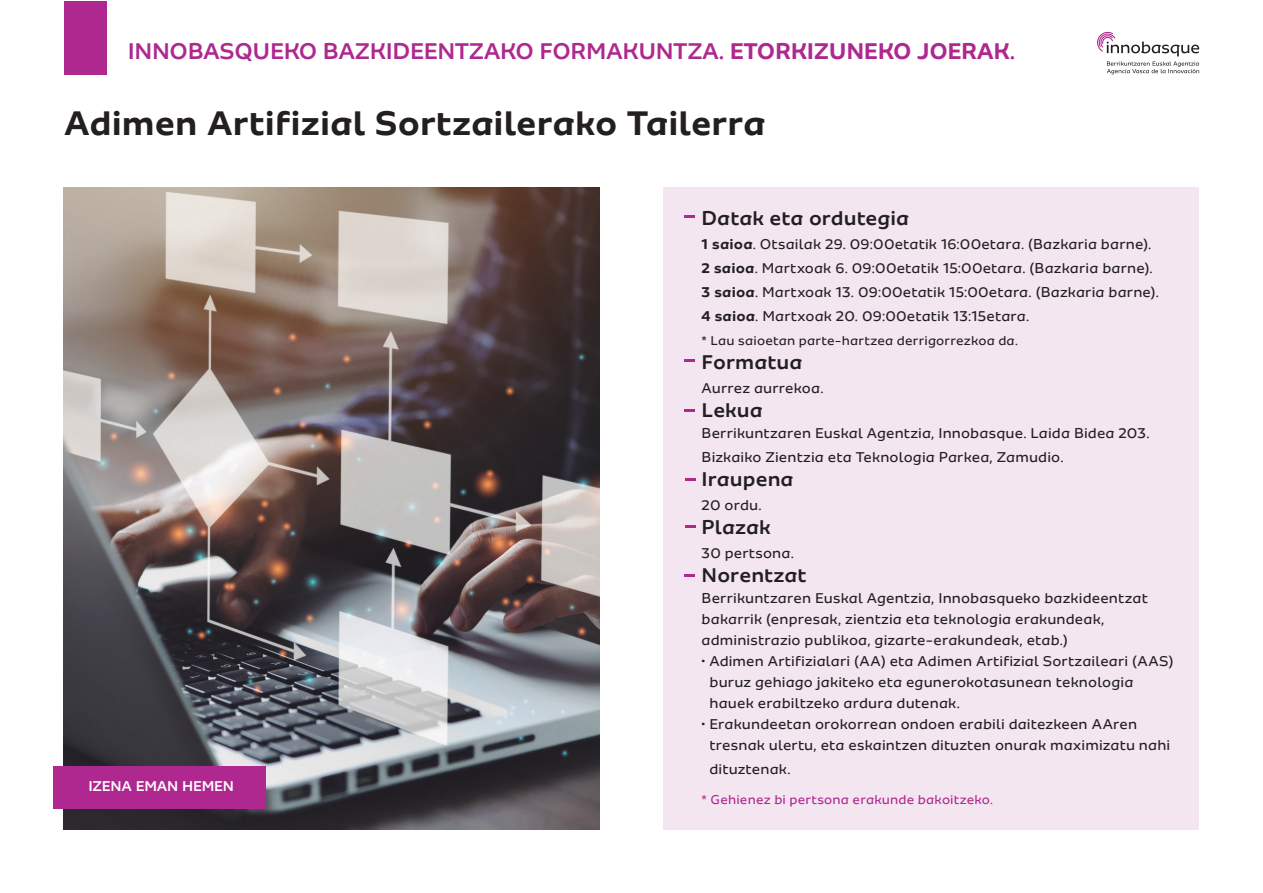
<style>
.page{position:relative;width:1263px;height:893px;background:#fff}
.page>*{position:absolute;margin:0;border:0;box-sizing:border-box;transform-origin:0 0}
.t1{font:700 36px "Sua";color:#231f20}
.t2{font:500 24px "Sua";letter-spacing:-.015em;color:#ae2890}
.t3{font:500 21px "Sua";letter-spacing:.005em;color:#231f20}
.t4{font:15px/21px "Sua";letter-spacing:.01em;color:#231f20}
.t5{font:500 15px "Sua";letter-spacing:-.01em;color:#fff}
.t6{font:13.5px "Sua";letter-spacing:.015em;color:#231f20}
.t7{font:13.5px "Sua";letter-spacing:.015em;color:#ae2890}
.s1{font-weight:700}
.s2{font-weight:800}
</style>
<div class="page">
<svg style="left:1097px;top:32px;width:102px;height:42px"></svg>
<div style="left:663px;top:187px;width:536px;height:642px;background:#f4e6f1"></div>
<div style="left:64px;top:1px;width:42px;height:73px;background:#ae2890"></div>
<img style="left:64px;top:187px;width:536px;height:642px">
<svg style="left:685px;top:215px;width:10px;height:3px"></svg>
<svg style="left:685px;top:360px;width:10px;height:2px"></svg>
<svg style="left:685px;top:409px;width:10px;height:2px"></svg>
<svg style="left:685px;top:479px;width:11px;height:2px"></svg>
<svg style="left:685px;top:525px;width:11px;height:2px"></svg>
<svg style="left:684px;top:574px;width:10px;height:3px"></svg>
<div style="left:54px;top:766px;width:212px;height:43px;background:#ae2890"></div>
<p class="t2" style="left:128px;top:37px;width:889px">INNOBASQUEKO BAZKIDEENTZAKO FORMAKUNTZA. <span class="s1">ETORKIZUNEKO JOERAK</span>.</p>
<p class="t1" style="left:64px;top:102px;width:703px">Adimen Artifizial Sortzailerako Tailerra</p>
<p class="t5" style="left:88px;top:778px;width:147px">IZENA EMAN HEMEN</p>
<p class="t3" style="left:702px;top:206px;width:209px">Datak eta ordutegia</p>
<p class="t4" style="left:702px;top:234px;width:451px"><span class="s1">1 saioa</span>. Otsailak 29. 09:00etatik 16:00etara. (Bazkaria barne).</p>
<p class="t4" style="left:702px;top:258px;width:452px"><span class="s1">2 saioa</span>. Martxoak 6. 09:00etatik 15:00etara. (Bazkaria barne).</p>
<p class="t4" style="left:702px;top:282px;width:459px"><span class="s1">3 saioa</span>. Martxoak 13. 09:00etatik 15:00etara. (Bazkaria barne).</p>
<p class="t4" style="left:702px;top:306px;width:329px"><span class="s1">4 saioa</span>. Martxoak 20. 09:00etatik 13:15etara.</p>
<p class="t6" style="left:702px;top:333px;width:318px">* Lau saioetan parte-hartzea derrigorrezkoa da.</p>
<p class="t3" style="left:702px;top:350px;width:102px">Formatua</p>
<p class="t4" style="left:702px;top:378px;width:123px">Aurrez aurrekoa.</p>
<p class="t3" style="left:702px;top:398px;width:63px">Lekua</p>
<p class="t4" style="left:702px;top:421px;width:449px;line-height:24px">Berrikuntzaren Euskal Agentzia, Innobasque. Laida Bidea 203.<br>Bizkaiko Zientzia eta Teknologia Parkea, Zamudio.</p>
<p class="t3" style="left:702px;top:467px;width:93px">Iraupena</p>
<p class="t4" style="left:702px;top:495px;width:61px">20 ordu.</p>
<p class="t3" style="left:702px;top:515px;width:71px">Plazak</p>
<p class="t4" style="left:702px;top:543px;width:94px">30 pertsona.</p>
<p class="t3" style="left:702px;top:563px;width:106px">Norentzat</p>
<p class="t4" style="left:702px;top:588px;width:448px">Berrikuntzaren Euskal Agentzia, Innobasqueko bazkideentzat bakarrik (enpresak, zientzia eta teknologia erakundeak, administrazio publikoa, gizarte-erakundeak, etab.)</p>
<p class="t4" style="left:702px;top:651px;width:473px"><span class="s2">·</span> Adimen Artifizialari (AA) eta Adimen Artifizial Sortzaileari (AAS)</p>
<p class="t4" style="left:709px;top:672px;width:425px">buruz gehiago jakiteko eta egunerokotasunean teknologia</p>
<p class="t4" style="left:709px;top:693px;width:252px">hauek erabiltzeko ardura dutenak.</p>
<p class="t4" style="left:702px;top:714px;width:437px"><span class="s2">·</span> Erakundeetan orokorrean ondoen erabili daitezkeen AAren</p>
<p class="t4" style="left:709px;top:735px;width:462px">tresnak ulertu, eta eskaintzen dituzten onurak maximizatu nahi</p>
<p class="t4" style="left:709px;top:759px;width:83px">dituztenak.</p>
<p class="t7" style="left:702px;top:792px;width:293px">* Gehienez bi pertsona erakunde bakoitzeko.</p>
</div>
